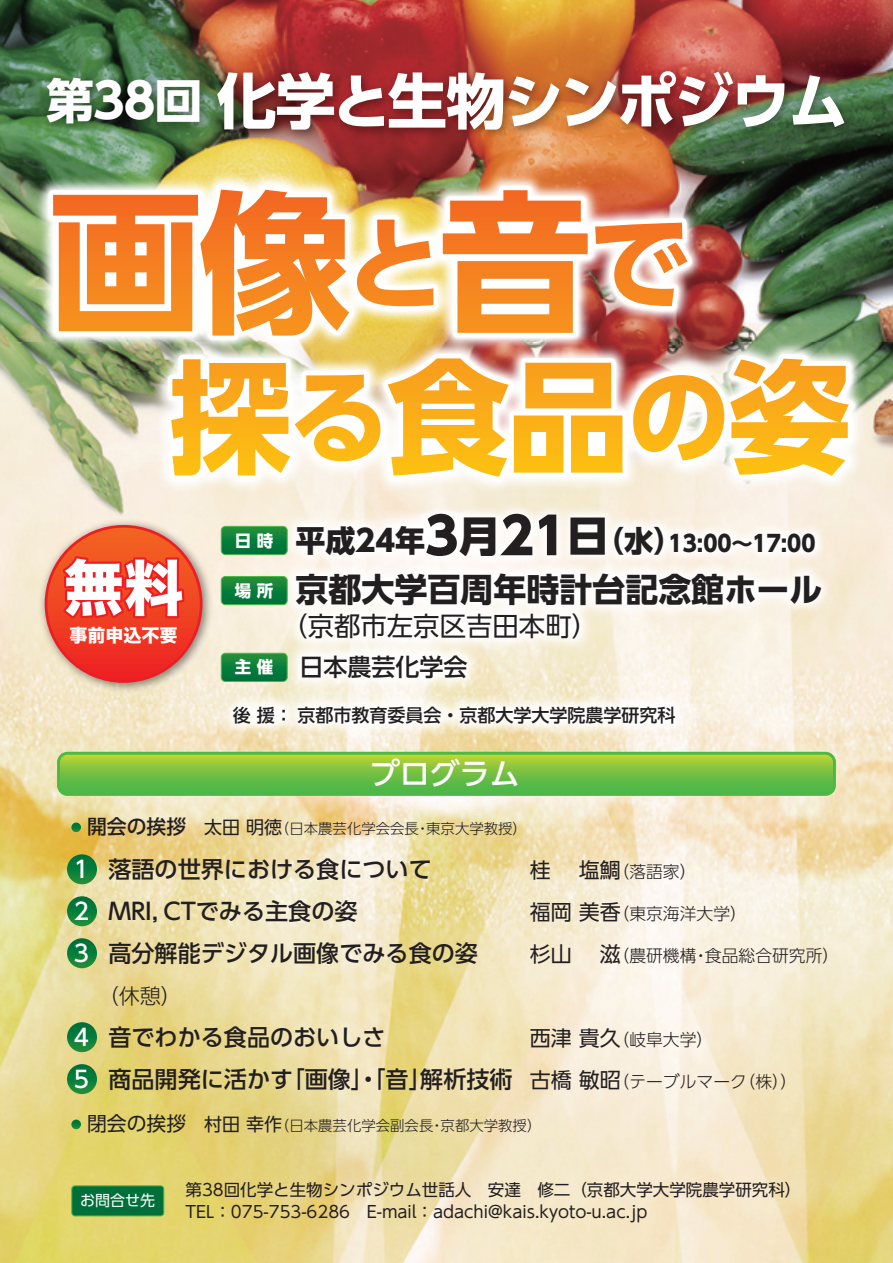
<style>
.page{position:relative;width:893px;height:1263px;background:#fff}
.page>*{position:absolute;margin:0;border:0;box-sizing:border-box;transform-origin:0 0}
.t1{font:700 60px "UD Shin Go Pro";letter-spacing:-.045em;color:#fff}
.t2{font:60px "Hira Kaku Std W8";color:#fff}
.t3{font:700 33px "UD Shin Go Pro";color:#231f20}
.t4{font:500 30px "UD Shin Go Pro";color:#fff}
.t5{font:26.4px "UD Shin Go Pro";color:#231f20}
.t6{font:500 24px "UD Shin Go Pro";color:#231f20}
.t7{font:500 23.1px "UD Shin Go Pro";color:#231f20}
.t8{font:500 23.1px/42px "UD Shin Go Pro";color:#fff;text-align:justify}
.t9{font:800 22.5px "UD Shin Go Pro";color:#231f20;scale:.95 1}
.t10{font:300 21px "UD Shin Go Pro";color:#231f20}
.t11{font:500 18px "UD Shin Go Pro";color:#231f20}
.t12{font:18px "Hira Kaku Std W8";color:#fff}
.t13{font:300 16.8px "UD Shin Go Pro";color:#231f20}
.t14{font:16.5px/22.5px "UD Shin Go Pro";color:#231f20}
.t15{font:700 16.5px "UD Shin Go Pro";color:#fff}
.t16{font:15px "UD Shin Go Pro";color:#fff}
.t17{font:300 14.4px "UD Shin Go Pro";color:#231f20}
.s1{font-size:48px}
.s2{font-size:30px}
.s3{font-size:50.4px}
.s4{font-size:42px}
.s5{font-size:29.4px}
.s6{font-weight:500;font-size:19.8px}
.s7{font-weight:400;font-size:18px}
.s8{font-weight:400;font-size:21px}
.s9{font-weight:300;font-size:16.8px}
.s10{font-weight:400;font-size:19.8px}
</style>
<div class="page">
<img style="left:0;top:0;width:893px;height:1263px">
<svg style="left:67px;top:854px;width:30px;height:30px"></svg>
<svg style="left:71px;top:822px;width:10px;height:10px"></svg>
<svg style="left:71px;top:1119px;width:10px;height:10px"></svg>
<svg style="left:67px;top:896px;width:30px;height:30px"></svg>
<svg style="left:67px;top:938px;width:30px;height:30px"></svg>
<svg style="left:67px;top:1022px;width:30px;height:30px"></svg>
<svg style="left:67px;top:1064px;width:30px;height:30px"></svg>
<svg style="left:59px;top:753px;width:775px;height:41px;background:#79c140"></svg>
<div style="left:57px;top:752px;width:779px;height:44px;border:3px solid #4cb848;border-radius:9px"></div>
<div style="left:72px;top:1186px;width:92px;height:30px;background:#006f3a;border-radius:3px"></div>
<div style="left:71px;top:1185px;width:93px;height:31px;border:1px solid #4cb848;border-radius:3px"></div>
<img style="left:35px;top:59px;width:828px;height:105px">
<img style="left:26px;top:167px;width:848px;height:359px">
<img style="left:35px;top:176px;width:828px;height:341px">
<img style="left:191px;top:18px;width:240px;height:577px">
<img style="left:44px;top:181px;width:655px;height:161px">
<svg style="left:161px;top:349px;width:732px;height:138px"></svg>
<img style="left:35px;top:515px;width:183px;height:183px">
<img style="left:280px;top:495px;width:552px;height:59px">
<img style="left:292px;top:503px;width:528px;height:51px">
<img style="left:278px;top:554px;width:561px;height:107px">
<img style="left:290px;top:568px;width:539px;height:84px">
<img style="left:284px;top:637px;width:201px;height:52px">
<img style="left:295px;top:650px;width:178px;height:39px">
<img style="left:305px;top:689px;width:387px;height:56px">
<img style="left:305px;top:701px;width:377px;height:35px">
<img style="left:218px;top:688px;width:87px;height:57px">
<img style="left:229px;top:701px;width:66px;height:35px">
<svg style="left:45px;top:525px;width:157px;height:158px;background:#ed5a45"></svg>
<svg style="left:221px;top:526px;width:66px;height:29px;background:#0b7e3a"></svg>
<div style="left:221px;top:526px;width:67px;height:29px;border:1px solid #4cb848;border-radius:4px"></div>
<svg style="left:221px;top:576px;width:66px;height:29px;background:#0b7f3a"></svg>
<div style="left:221px;top:576px;width:67px;height:29px;border:1px solid #4cb848;border-radius:4px"></div>
<div style="left:221px;top:653px;width:66px;height:28px;background:linear-gradient(to bottom,#238f39,#00713b);border-radius:4px"></div>
<div style="left:221px;top:653px;width:67px;height:29px;border:1px solid #4cb848;border-radius:4px"></div>
<h1 class="t1" style="left:46px;top:52px;width:803px"><span class="s1">第38回</span> 化学と生物シンポジウム</h1>
<h1 class="t2" style="left:64px;top:555px;width:121px">無料</h1>
<p class="t12" style="left:70px;top:625px;width:109px">事前申込不要</p>
<p class="t9" style="left:296px;top:525px;width:549px"><span class="s2">平成24年</span><span class="s3">3</span><span class="s4">月</span><span class="s3">21</span><span class="s4">日</span><span class="s5">（水）</span>13:00～17:00</p>
<h2 class="t3" style="left:295px;top:562px;width:529px">京都大学百周年時計台記念館ホール</h2>
<p class="t5" style="left:281px;top:605px;width:318px">（京都市左京区吉田本町）</p>
<p class="t6" style="left:299px;top:647px;width:170px">日本農芸化学会</p>
<p class="t11" style="left:233px;top:701px;width:444px">後 援：京都市教育委員会・京都大学大学院農学研究科</p>
<p class="t15" style="left:235px;top:527px;width:40px">日 時</p>
<p class="t15" style="left:235px;top:577px;width:40px">場 所</p>
<p class="t15" style="left:235px;top:654px;width:40px">主 催</p>
<p class="t4" style="left:370px;top:749px;width:151px">プログラム</p>
<p class="t17" style="left:87px;top:817px;width:441px"><span class="s6">開会の挨拶</span><span class="s7">　太田 明徳</span>（日本農芸化学会会長・東京大学教授）</p>
<p class="t8" style="left:74px;top:848px;width:17px">1<br>2<br>3</p>
<p class="t8" style="left:74px;top:1016px;width:17px">4<br>5</p>
<p class="t7" style="left:108px;top:850px;width:325px">落語の世界における食について</p>
<p class="t13" style="left:530px;top:858px;width:168px"><span class="s8">桂　 塩鯛</span>（落語家）</p>
<p class="t7" style="left:108px;top:892px;width:251px">MRI，CTでみる主食の姿</p>
<p class="t13" style="left:530px;top:900px;width:218px"><span class="s8">福岡 美香</span>（東京海洋大学）</p>
<p class="t7" style="left:108px;top:934px;width:371px">高分解能デジタル画像でみる食の姿</p>
<p class="t13" style="left:530px;top:942px;width:311px"><span class="s8">杉山 　滋</span>（農研機構・食品総合研究所）</p>
<p class="t10" style="left:98px;top:979px;width:85px">（休憩）</p>
<p class="t7" style="left:108px;top:1018px;width:279px">音でわかる食品のおいしさ</p>
<p class="t13" style="left:530px;top:1026px;width:185px"><span class="s8">西津 貴久</span>（岐阜大学）</p>
<p class="t7" style="left:108px;top:1060px;width:690px">商品開発に活かす「画像」・「音」解析技術 <span class="s8">古橋 敏昭</span><span class="s9">（テーブルマーク（株））</span></p>
<p class="t17" style="left:87px;top:1114px;width:456px"><span class="s10">閉会の挨拶</span><span class="s7">　村田 幸作</span>（日本農芸化学会副会長・京都大学教授）</p>
<p class="t16" style="left:80px;top:1188px;width:76px">お問合せ先</p>
<p class="t14" style="left:186px;top:1178px;width:617px">第38回化学と生物シンポジウム世話人　安達　修二（京都大学大学院農学研究科）<br>TEL：075-753-6286　E-mail：adachi@kais.kyoto-u.ac.jp</p>
</div>
